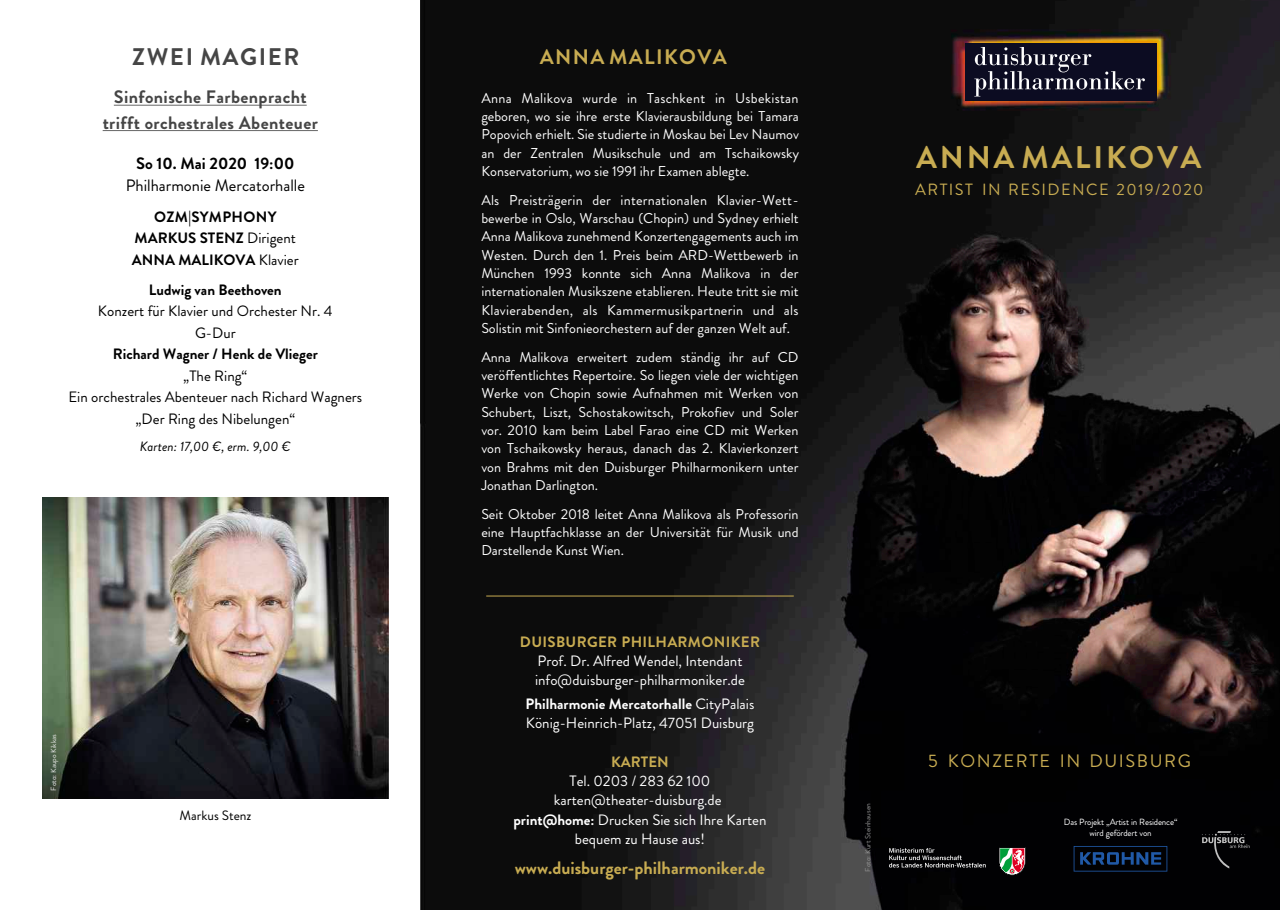
<style>
.page{position:relative;width:1280px;height:910px;background:#fff}
.page>*{position:absolute;margin:0;border:0;box-sizing:border-box;transform-origin:0 0}
.t1{font:700 31.2px "Brandon";letter-spacing:.09em;color:#c8ac52}
.t2{font:700 24px "Brandon";letter-spacing:.065em;color:#454545}
.t3{font:700 21px "Brandon";letter-spacing:.065em;color:#c8ac52}
.t4{font:700 18px/25.5px "Brandon";letter-spacing:.02em;color:#454545;text-align:center}
.t5{font:700 18px "Brandon";color:#c8ac52}
.t6{font:18px "Brandon";letter-spacing:.09em;color:#c8ac52}
.t7{font:16.5px "Brandon";color:#000}
.t8{font:700 16.5px "Brandon";color:#000}
.t9{font:16.2px "Brandon";letter-spacing:.09em;color:#c8ac52}
.t10{font:15px/19.4px "Brandon";color:#fff}
.t11{font:15px/21.5px "Brandon";color:#000;text-align:center}
.t12{font:700 15px/21.5px "Brandon";color:#000;text-align:center}
.t13{font:700 15px "Brandon";letter-spacing:.02em;color:#c8ac52}
.t14{font:14.25px/18.3px "Brandon";color:#fff;text-align:justify}
.t15{font:14.25px "Brandon";letter-spacing:.02em;color:#fff}
.t16{font:italic 13.5px "Brandon";color:#000}
.t17{font:13.5px "Brandon";color:#000}
.t18{font:9px/11.6px "Brandon";letter-spacing:-.02em;color:#fff;text-align:center}
.t19{font:7.5px "Brandon";color:#949494}
.t20{font:7.5px "Brandon";color:#ebebeb}
.s1{font-weight:400}
.s2{font-weight:700}
</style>
<div class="page">
<img style="left:421px;top:0;width:859px;height:910px">
<svg style="left:999px;top:847px;width:26px;height:28px"></svg>
<svg style="left:889px;top:848px;width:97px;height:19px;background:#2e2e2f"></svg>
<svg style="left:1074px;top:846px;width:93px;height:25px;background:#0a1a33"></svg>
<hr style="left:486px;top:596px;width:308px;height:1px;background:#c8ac52">
<hr style="left:114px;top:105px;width:193px;height:1px;background:#454545">
<hr style="left:103px;top:130px;width:215px;height:1px;background:#454545">
<img style="left:43px;top:497px;width:345px;height:302px">
<svg style="left:1202px;top:831px;width:48px;height:37px;background:#1c1c1d"></svg>
<div style="left:965px;top:43px;width:191px;height:57px;background:#0c0c22"></div>
<svg style="left:974px;top:47px;width:171px;height:49px"></svg>
<h2 class="t2" style="left:132px;top:48px;width:169px">ZWEI MAGIER</h2>
<p class="t4" style="left:103px;top:87px;width:217px">Sinfonische Farbenpracht trifft orchestrales Abenteuer</p>
<p class="t8" style="left:136px;top:158px;width:160px">So 10. Mai 2020 19:00</p>
<p class="t7" style="left:126px;top:179px;width:181px">Philharmonie Mercatorhalle</p>
<p class="t12" style="left:132px;top:208px;width:168px">OZM|SYMPHONY<br>MARKUS STENZ <span class="s1">Dirigent<br></span>ANNA MALIKOVA <span class="s1">Klavier</span></p>
<p class="t12" style="left:149px;top:281px;width:134px">Ludwig van Beethoven</p>
<p class="t11" style="left:98px;top:303px;width:236px">Konzert für Klavier und Orchester Nr. 4<br>G-Dur</p>
<p class="t12" style="left:113px;top:345px;width:207px">Richard Wagner / Henk de Vlieger</p>
<p class="t11" style="left:68px;top:367px;width:295px">„The Ring“<br>Ein orchestrales Abenteuer nach Richard Wagners „Der Ring des Nibelungen“</p>
<p class="t16" style="left:140px;top:442px;width:152px">Karten: 17,00 €, erm. 9,00 €</p>
<p class="t20" style="left:51px;top:791px;width:58px;rotate:-90deg">Foto: Kaupo Kikkas</p>
<p class="t17" style="left:180px;top:811px;width:73px">Markus Stenz</p>
<h3 class="t3" style="left:540px;top:49px;width:188px">ANNA MALIKOVA</h3>
<p class="t15" style="left:481px;top:93px;width:319px">Anna Malikova wurde in Taschkent in Usbekistan</p>
<p class="t14" style="left:481px;top:109px;width:319px">geboren, wo sie ihre erste Klavierausbildung bei Tamara Popovich erhielt. Sie studierte in Moskau bei Lev Naumov an der Zentralen Musikschule und am Tschaikowsky Konservatorium, wo sie 1991 ihr Examen ablegte.</p>
<p class="t14" style="left:481px;top:193px;width:319px">Als Preisträgerin der internationalen Klavier-Wett&shy;bewerbe in Oslo, Warschau (Chopin) und Sydney erhielt Anna Malikova zunehmend Konzertengagements auch im Westen. Durch den 1. Preis beim ARD-Wettbewerb in München 1993 konnte sich Anna Malikova in der internationalen Musikszene etablieren. Heute tritt sie mit Klavierabenden, als Kammermusikpartnerin und als Solistin mit Sinfonieorchestern auf der ganzen Welt auf.</p>
<p class="t14" style="left:481px;top:350px;width:319px">Anna Malikova erweitert zudem ständig ihr auf CD veröffentlichtes Repertoire. So liegen viele der wichtigen Werke von Chopin sowie Aufnahmen mit Werken von Schubert, Liszt, Schostakowitsch, Prokofiev und Soler vor. 2010 kam beim Label Farao eine CD mit Werken von Tschaikowsky heraus, danach das 2. Klavierkonzert von Brahms mit den Duisburger Philharmonikern unter Jonathan Darlington.</p>
<p class="t14" style="left:481px;top:506px;width:319px">Seit Oktober 2018 leitet Anna Malikova als Professorin eine Hauptfachklasse an der Universität für Musik und Darstellende Kunst Wien.</p>
<p class="t13" style="left:520px;top:636px;width:241px">DUISBURGER PHILHARMONIKER</p>
<p class="t10" style="left:535px;top:653px;width:211px">Prof. Dr. Alfred Wendel, Intendant info@duisburger-philharmoniker.de</p>
<p class="t10" style="left:525px;top:696px;width:230px"><span class="s2">Philharmonie Mercatorhalle</span> CityPalais<br>König-Heinrich-Platz, 47051 Duisburg</p>
<p class="t13" style="left:611px;top:756px;width:59px">KARTEN</p>
<p class="t10" style="left:513px;top:773px;width:255px;text-align:center">Tel. 0203 / 283 62 100 karten@theater-duisburg.de<br><span class="s2">print@home:</span> Drucken Sie sich Ihre Karten bequem zu Hause aus!</p>
<p class="t5" style="left:515px;top:861px;width:252px">www.duisburger-philharmoniker.de</p>
<h1 class="t1" style="left:916px;top:146px;width:287px">ANNA MALIKOVA</h1>
<p class="t9" style="left:915px;top:184px;width:290px">ARTIST IN RESIDENCE 2019/2020</p>
<p class="t19" style="left:865px;top:871px;width:70px;rotate:-90deg">Foto: Kurt Steinhausen</p>
<p class="t6" style="left:928px;top:755px;width:264px">5 KONZERTE IN DUISBURG</p>
<p class="t18" style="left:1064px;top:817px;width:115px">Das Projekt „Artist in Residence“ wird gefördert von</p>
</div>
